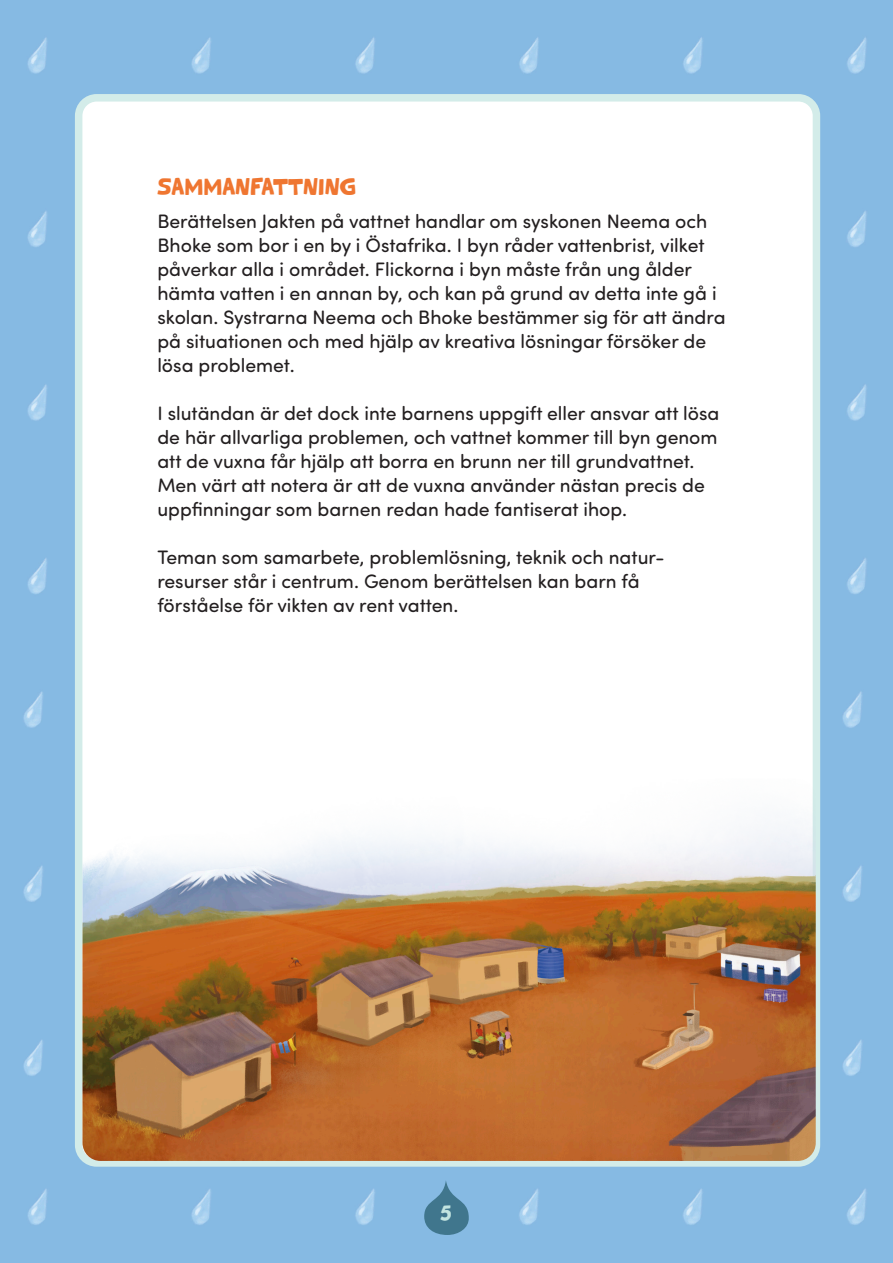
<style>
.page{position:relative;width:893px;height:1263px;background:#fff}
.page>*{position:absolute;margin:0;border:0;box-sizing:border-box;transform-origin:0 0}
.t1{font:24px "HF Bigcuat";color:#ef7631}
.t2{font:21px "HF Bigcuat";color:#c2e4e0}
.t3{font:19.5px/24px "Sofia Pro Soft";color:#231f20}
</style>
<div class="page">
<div style="left:0;top:23px;width:893px;height:647px;background:#86bae3"></div>
<div style="left:0;top:1120px;width:893px;height:143px;background:#86bae3"></div>
<div style="left:0;top:670px;width:893px;height:450px;background:#86bae3"></div>
<div style="left:79px;top:98px;width:737px;height:1065px;background:#fff;border-radius:18px"></div>
<div style="left:75px;top:94px;width:745px;height:1073px;border:8px solid #d3ece9;border-radius:18px"></div>
<img style="left:82px;top:778px;width:734px;height:383px">
<svg style="left:424px;top:1180px;width:45px;height:55px;background:#5c91af"></svg>
<p class="t1" style="left:157px;top:164px;width:200px">SAMMANFATTNING</p>
<p class="t3" style="left:157px;top:209px;width:570px">Berättelsen Jakten på vattnet handlar om syskonen Neema och Bhoke som bor i en by i Östafrika. I byn råder vattenbrist, vilket påverkar alla i området. Flickorna i byn måste från ung ålder hämta vatten i en annan by, och kan på grund av detta inte gå i skolan. Systrarna Neema och Bhoke bestämmer sig för att ändra på situationen och med hjälp av kreativa lösningar försöker de lösa problemet.</p>
<p class="t3" style="left:157px;top:401px;width:564px">I slutändan är det dock inte barnens uppgift eller ansvar att lösa de här allvarliga problemen, och vattnet kommer till byn genom att de vuxna får hjälp att borra en brunn ner till grundvattnet.<br>Men värt att notera är att de vuxna använder nästan precis de uppfinningar som barnen redan hade fantiserat ihop.</p>
<p class="t3" style="left:157px;top:545px;width:509px">Teman som samarbete, problemlösning, teknik och natur&shy;resurser står i centrum. Genom berättelsen kan barn få förståelse för vikten av rent vatten.</p>
<p class="t2" style="left:440px;top:1194px;width:14px">5</p>
</div>
